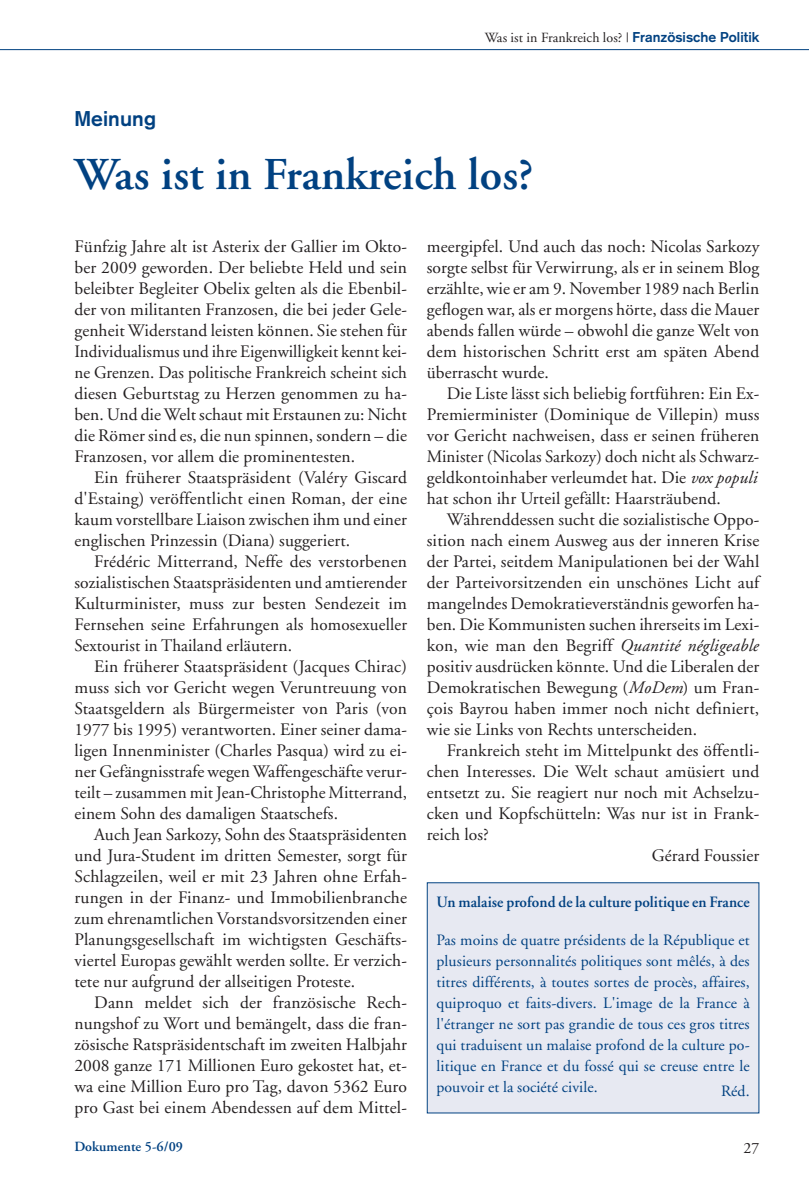
<style>
.page{position:relative;width:809px;height:1191px;background:#fff}
.page>*{position:absolute;margin:0;border:0;box-sizing:border-box;transform-origin:0 0}
.t1{font:600 45.5px "Adobe Garamond";letter-spacing:.005em;color:#014181}
.t2{font:700 21px "Akzidenz Grotesk";letter-spacing:.005em;color:#014181}
.t3{font:17.5px/21px "Adobe Garamond";letter-spacing:.005em;color:#231f20;text-align:justify}
.t4{font:15.75px/21px "Adobe Garamond";letter-spacing:.005em;color:#014181;text-align:justify}
.t5{font:600 15.75px "Adobe Garamond";letter-spacing:.005em;color:#014181}
.t6{font:15.75px "Adobe Garamond";color:#231f20}
.t7{font:14px "Adobe Garamond";letter-spacing:.005em;color:#231f20}
.t8{font:600 14px "Adobe Garamond";letter-spacing:.005em;color:#014181}
.s1{font-family:"Akzidenz Grotesk";font-weight:700;color:#014181}
.s2{font-style:italic}
</style>
<div class="page">
<hr style="left:0;top:49px;width:809px;height:1px;background:#014181">
<div style="left:427px;top:883px;width:331px;height:229px;background:#e7e9f2"></div>
<p class="t2" style="left:74px;top:111px;width:83px">Meinung</p>
<p class="t7" style="left:484px;top:32px;width:276px">Was ist in Frankreich los? | <span class="s1">Französische Politik</span></p>
<h1 class="t1" style="left:74px;top:156px;width:460px">Was ist in Frankreich los?</h1>
<p class="t3" style="left:74px;top:237px;width:334px">Fünfzig Jahre alt ist Asterix der Gallier im Okto&shy;ber 2009 geworden. Der beliebte Held und sein beleibter Begleiter Obelix gelten als die Ebenbil&shy;der von militanten Franzosen, die bei jeder Gele&shy;genheit Widerstand leisten können. Sie stehen für Individualismus und ihre Eigenwilligkeit kennt kei&shy;ne Grenzen. Das politische Frankreich scheint sich diesen Geburtstag zu Herzen genommen zu ha&shy;ben. Und die Welt schaut mit Erstaunen zu: Nicht die Römer sind es, die nun spinnen, sondern – die Franzosen, vor allem die prominentesten.</p>
<p class="t3" style="left:74px;top:468px;width:334px;text-indent:20px">Ein früherer Staatspräsident (Valéry Giscard d'Estaing) veröffentlicht einen Roman, der eine kaum vorstellbare Liaison zwischen ihm und einer englischen Prinzessin (Diana) suggeriert.</p>
<p class="t3" style="left:74px;top:552px;width:334px;text-indent:20px">Frédéric Mitterrand, Neffe des verstorbenen sozialistischen Staatspräsidenten und amtierender Kulturminister, muss zur besten Sendezeit im Fernsehen seine Erfahrungen als homosexueller Sextourist in Thailand erläutern.</p>
<p class="t3" style="left:74px;top:657px;width:334px;text-indent:20px">Ein früherer Staatspräsident (Jacques Chirac) muss sich vor Gericht wegen Veruntreuung von Staatsgeldern als Bürgermeister von Paris (von 1977 bis 1995) verantworten. Einer seiner dama&shy;ligen Innenminister (Charles Pasqua) wird zu ei&shy;ner Gefängnisstrafe wegen Waffengeschäfte verur&shy;teilt – zusammen mit Jean-Christophe Mitterrand, einem Sohn des damaligen Staatschefs.</p>
<p class="t3" style="left:74px;top:825px;width:334px;text-indent:20px">Auch Jean Sarkozy, Sohn des Staatspräsidenten und Jura-Student im dritten Semester, sorgt für Schlagzeilen, weil er mit 23 Jahren ohne Erfah&shy;rungen in der Finanz- und Immobilienbranche zum ehrenamtlichen Vorstandsvorsitzenden einer Planungsgesellschaft im wichtigsten Geschäfts&shy;viertel Europas gewählt werden sollte. Er verzich&shy;tete nur aufgrund der allseitigen Proteste.</p>
<p class="t3" style="left:74px;top:993px;width:334px;text-indent:20px">Dann meldet sich der französische Rech&shy;nungshof zu Wort und bemängelt, dass die fran&shy;zösische Ratspräsidentschaft im zweiten Halbjahr 2008 ganze 171 Millionen Euro gekostet hat, et&shy;wa eine Million Euro pro Tag, davon 5362 Euro pro Gast bei einem Abendessen auf dem Mittel-</p>
<p class="t3" style="left:427px;top:237px;width:334px">meergipfel. Und auch das noch: Nicolas Sarkozy sorgte selbst für Verwirrung, als er in seinem Blog erzählte, wie er am 9. November 1989 nach Berlin geflogen war, als er morgens hörte, dass die Mauer abends fallen würde – obwohl die ganze Welt von dem historischen Schritt erst am späten Abend überrascht wurde.</p>
<p class="t3" style="left:427px;top:384px;width:334px;text-align:left;text-indent:20px">Die Liste lässt sich beliebig fortführen: Ein Ex-Premierminister (Dominique de Villepin) muss vor Gericht nachweisen, dass er seinen früheren Minister (Nicolas Sarkozy) doch nicht als Schwarz&shy;geldkontoinhaber verleumdet hat. Die <span class="s2">vox populi </span>hat schon ihr Urteil gefällt: Haarsträubend.</p>
<p class="t3" style="left:427px;top:510px;width:334px;text-indent:20px">Währenddessen sucht die sozialistische Oppo&shy;sition nach einem Ausweg aus der inneren Krise der Partei, seitdem Manipulationen bei der Wahl der Parteivorsitzenden ein unschönes Licht auf mangelndes Demokratieverständnis geworfen ha&shy;ben. Die Kommunisten suchen ihrerseits im Lexi&shy;kon, wie man den Begriff <span class="s2">Quantité négligeable </span>positiv ausdrücken könnte. Und die Liberalen der Demokratischen Bewegung (<span class="s2">MoDem</span>) um Fran&shy;çois Bayrou haben immer noch nicht definiert, wie sie Links von Rechts unterscheiden.</p>
<p class="t3" style="left:446px;top:741px;width:314px">Frankreich steht im Mittelpunkt des öffentli-</p>
<p class="t3" style="left:427px;top:762px;width:334px">chen Interesses. Die Welt schaut amüsiert und</p>
<p class="t3" style="left:427px;top:783px;width:334px">entsetzt zu. Sie reagiert nur noch mit Achselzu-</p>
<p class="t3" style="left:427px;top:804px;width:334px">cken und Kopfschütteln: Was nur ist in Frank-</p>
<p class="t3" style="left:427px;top:825px;width:64px">reich los?</p>
<p class="t3" style="left:651px;top:846px;width:109px">Gérard Foussier</p>
<p class="t5" style="left:436px;top:895px;width:315px">Un malaise profond de la culture politique en France</p>
<p class="t4" style="left:436px;top:931px;width:315px">Pas moins de quatre présidents de la République et plusieurs personnalités politiques sont mêlés, à des titres différents, à toutes sortes de procès, affaires, quiproquo et faits-divers. L'image de la France à l'étranger ne sort pas grandie de tous ces gros titres qui traduisent un malaise profond de la culture po&shy;litique en France et du fossé qui se creuse entre le pouvoir et la société civile.</p>
<p class="t4" style="left:721px;top:1081px;width:30px">Réd.</p>
<p class="t8" style="left:74px;top:1140px;width:110px">Dokumente 5-6/09</p>
<p class="t6" style="left:743px;top:1141px;width:17px">27</p>
</div>
